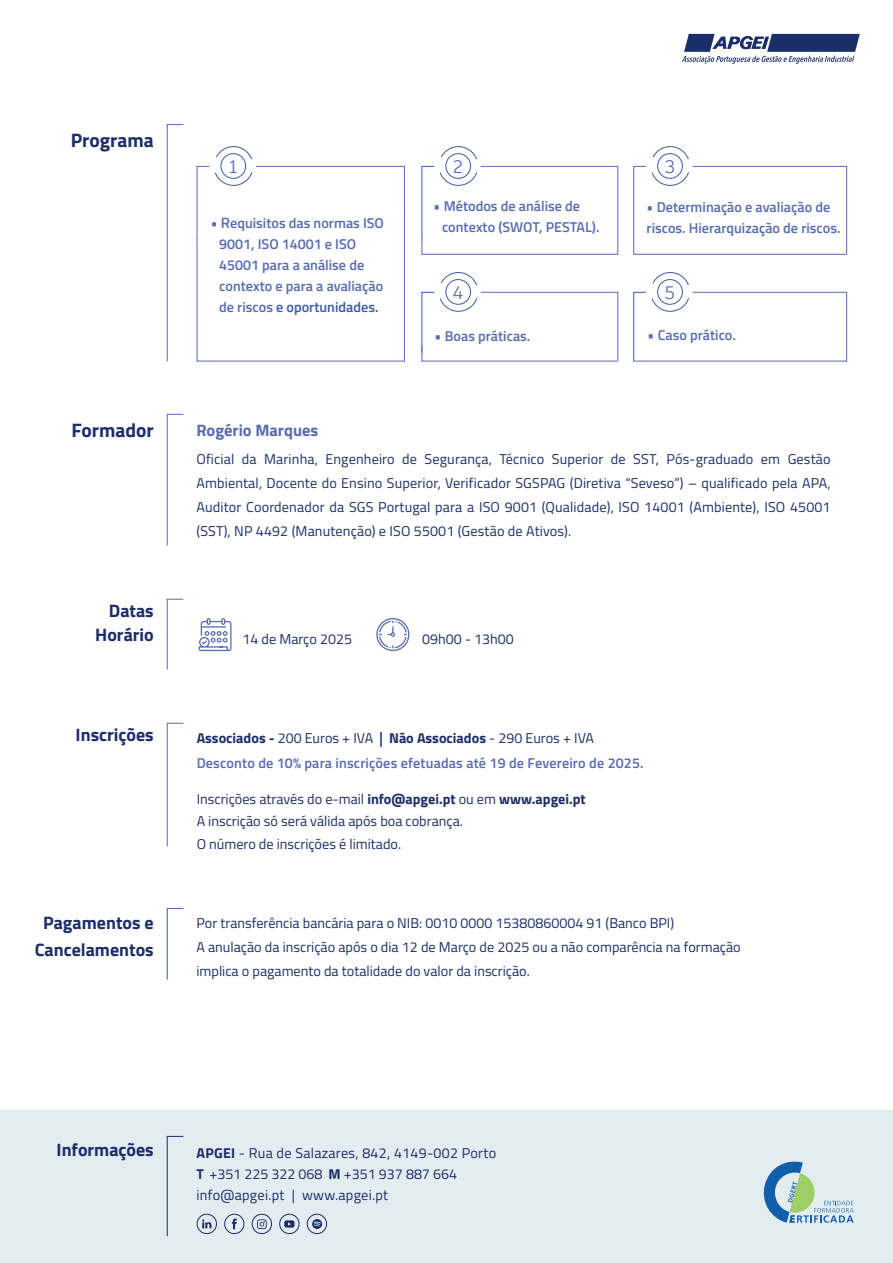
<style>
.page{position:relative;width:893px;height:1263px;background:#fff}
.page>*{position:absolute;margin:0;border:0;box-sizing:border-box;transform-origin:0 0}
.t1{font:700 19.5px "Titillium Web";color:#1c2e6a}
.t2{font:700 18px "Titillium Web";color:#1c2e6a}
.t3{font:18px "Artifakt Element";color:#586bb3}
.t4{font:700 16.5px "Titillium Web";color:#586bb3}
.No_Spacing{font:14.25px/24px "Titillium Web";color:#1c2e6a;text-align:justify}
.t5{font:600 14.25px/21px "Titillium Web";color:#586bb3}
.No_Spacing-2{font:14.25px "Titillium Web";letter-spacing:.02em;color:#1c2e6a}
.s1{font-size:15px}
.s2{color:#3a5ba9}
.s3{font-weight:700}
.s4{color:#fff}
</style>
<div class="page">
<svg style="left:166px;top:414px;width:18px;height:132px"></svg>
<svg style="left:376px;top:618px;width:33px;height:33px"></svg>
<svg style="left:199px;top:618px;width:32px;height:33px"></svg>
<svg style="left:166px;top:598px;width:18px;height:72px"></svg>
<svg style="left:166px;top:908px;width:18px;height:72px"></svg>
<svg style="left:166px;top:722px;width:18px;height:125px"></svg>
<svg style="left:216px;top:146px;width:36px;height:14px"></svg>
<div style="left:221px;top:153px;width:25px;height:26px;border:1px solid #3a5ba9;border-radius:50%"></div>
<svg style="left:196px;top:166px;width:209px;height:196px"></svg>
<hr style="left:404px;top:210px;width:1px;height:151px;background:#586bb3">
<svg style="left:440px;top:146px;width:37px;height:14px"></svg>
<div style="left:445px;top:153px;width:26px;height:26px;border:1px solid #3a5ba9;border-radius:50%"></div>
<svg style="left:421px;top:166px;width:198px;height:89px"></svg>
<svg style="left:652px;top:146px;width:37px;height:14px"></svg>
<svg style="left:633px;top:166px;width:214px;height:89px"></svg>
<div style="left:657px;top:153px;width:26px;height:26px;border:1px solid #3a5ba9;border-radius:50%"></div>
<hr style="left:634px;top:254px;width:213px;height:1px;background:#586bb3">
<svg style="left:440px;top:272px;width:37px;height:14px"></svg>
<div style="left:445px;top:279px;width:26px;height:26px;border:1px solid #3a5ba9;border-radius:50%"></div>
<svg style="left:421px;top:292px;width:198px;height:70px"></svg>
<svg style="left:652px;top:272px;width:37px;height:14px"></svg>
<svg style="left:633px;top:292px;width:214px;height:70px"></svg>
<div style="left:657px;top:279px;width:26px;height:26px;border:1px solid #3a5ba9;border-radius:50%"></div>
<hr style="left:634px;top:361px;width:213px;height:1px;background:#586bb3">
<svg style="left:166px;top:124px;width:18px;height:238px"></svg>
<div style="left:0;top:1110px;width:893px;height:153px;background:#e2ecf1"></div>
<svg style="left:166px;top:1136px;width:18px;height:101px"></svg>
<div style="left:252px;top:1214px;width:20px;height:20px;border:1px solid #1c2e6a;border-radius:50%"></div>
<svg style="left:257px;top:1219px;width:10px;height:10px"></svg>
<div style="left:197px;top:1214px;width:20px;height:20px;border:1px solid #1c2e6a;border-radius:50%"></div>
<svg style="left:202px;top:1219px;width:9px;height:9px"></svg>
<div style="left:279px;top:1214px;width:20px;height:20px;border:1px solid #1c2e6a;border-radius:50%"></div>
<svg style="left:284px;top:1220px;width:10px;height:7px"></svg>
<div style="left:307px;top:1214px;width:20px;height:20px;border:1px solid #1c2e6a;border-radius:50%"></div>
<svg style="left:312px;top:1219px;width:10px;height:10px"></svg>
<div style="left:224px;top:1214px;width:20px;height:20px;border:1px solid #1c2e6a;border-radius:50%"></div>
<svg style="left:232px;top:1218px;width:5px;height:11px"></svg>
<svg style="left:763px;top:1161px;width:91px;height:62px"></svg>
<svg style="left:682px;top:34px;width:178px;height:30px"></svg>
<p class="t1" style="left:71px;top:126px;width:85px">Programa</p>
<p class="t1" style="left:71px;top:415px;width:84px">Formador</p>
<p class="t2" style="left:109px;top:597px;width:46px">Datas</p>
<p class="t2" style="left:95px;top:621px;width:60px">Horário</p>
<p class="t3" style="left:229px;top:154px;width:10px">1</p>
<p class="t5" style="left:211px;top:212px;width:175px"><span class="s1">• R</span>equisitos das normas ISO</p>
<p class="t5" style="left:219px;top:233px;width:166px">9001, ISO 14001 e ISO<br>45001 para a análise de contexto e para a avaliação de riscos <span class="s2">e oportunidades.</span></p>
<p class="t3" style="left:454px;top:154px;width:11px">2</p>
<p class="t3" style="left:665px;top:154px;width:12px">3</p>
<p class="t5" style="left:434px;top:195px;width:148px"><span class="s1">•</span> Métodos de análise de</p>
<p class="t5" style="left:442px;top:216px;width:159px">contexto (SWOT, PESTAL).</p>
<p class="t5" style="left:647px;top:196px;width:195px"><span class="s1">•</span> Determinação e avaliação de riscos. Hierarquização de riscos.</p>
<p class="t3" style="left:453px;top:280px;width:12px">4</p>
<p class="t3" style="left:665px;top:280px;width:12px">5</p>
<p class="t5" style="left:435px;top:325px;width:97px"><span class="s1">•</span> Boas práticas.</p>
<p class="t5" style="left:648px;top:324px;width:90px"><span class="s1">•</span> Caso prático.</p>
<p class="t4" style="left:196px;top:417px;width:123px">Rogério Marques</p>
<p class="No_Spacing" style="left:196px;top:446px;width:636px">Oficial da Marinha, Engenheiro de Segurança, Técnico Superior de SST, Pós-graduado em Gestão Ambiental, Docente do Ensino Superior, Verificador SGSPAG (Diretiva “Seveso”) – qualificado pela APA, Auditor Coordenador da SGS Portugal para a ISO 9001 (Qualidade), ISO 14001 (Ambiente), ISO 45001 (SST), NP 4492 (Manutenção) e ISO 55001 (Gestão de Ativos).</p>
<p class="No_Spacing" style="left:242px;top:626px;width:111px">14 de Março 2025</p>
<p class="No_Spacing" style="left:422px;top:626px;width:93px">09h00 - 13h00</p>
<p class="t2" style="left:76px;top:721px;width:80px">Inscrições</p>
<p class="No_Spacing" style="left:197px;top:725px;width:399px"><span class="s3">Associados -</span> 200 Euros + IVA <span class="s4">|</span> <span class="s3">Não Associados</span> - 290 Euros + IVA</p>
<p class="t5" style="left:197px;top:752px;width:448px">Desconto de 10% para inscrições efetuadas até 19 de Fevereiro de 2025.</p>
<p class="No_Spacing" style="left:197px;top:786px;width:391px">Inscrições através do e-mail <span class="s3">info@apgei.pt</span> ou em <span class="s3">www.apgei.pt</span></p>
<p class="No_Spacing" style="left:197px;top:808px;width:268px">A inscrição só será válida após boa cobrança.</p>
<p class="No_Spacing" style="left:197px;top:831px;width:206px">O número de inscrições é limitado.</p>
<p class="t2" style="left:43px;top:908px;width:112px">Pagamentos e</p>
<p class="t2" style="left:35px;top:935px;width:120px">Cancelamentos</p>
<p class="No_Spacing" style="left:196px;top:911px;width:479px">Por transferência bancária para o NIB: 0010 0000 15380860004 91 (Banco BPI)</p>
<p class="No_Spacing" style="left:196px;top:935px;width:546px">A anulação da inscrição após o dia 12 de Março de 2025 ou a não comparência na formação implica o pagamento da totalidade do valor da inscrição.</p>
<p class="t2" style="left:57px;top:1136px;width:99px">Informações</p>
<p class="No_Spacing-2" style="left:196px;top:1142px;width:301px"><span class="s3">APGEI</span> - Rua de Salazares, 842, 4149-002 Porto</p>
<p class="No_Spacing" style="left:196px;top:1161px;width:262px"><span class="s3">T</span> +351 225 322 068 <span class="s3">M</span> +351 937 887 664</p>
<p class="No_Spacing-2" style="left:196px;top:1184px;width:193px">info@apgei.pt | www.apgei.pt</p>
</div>
